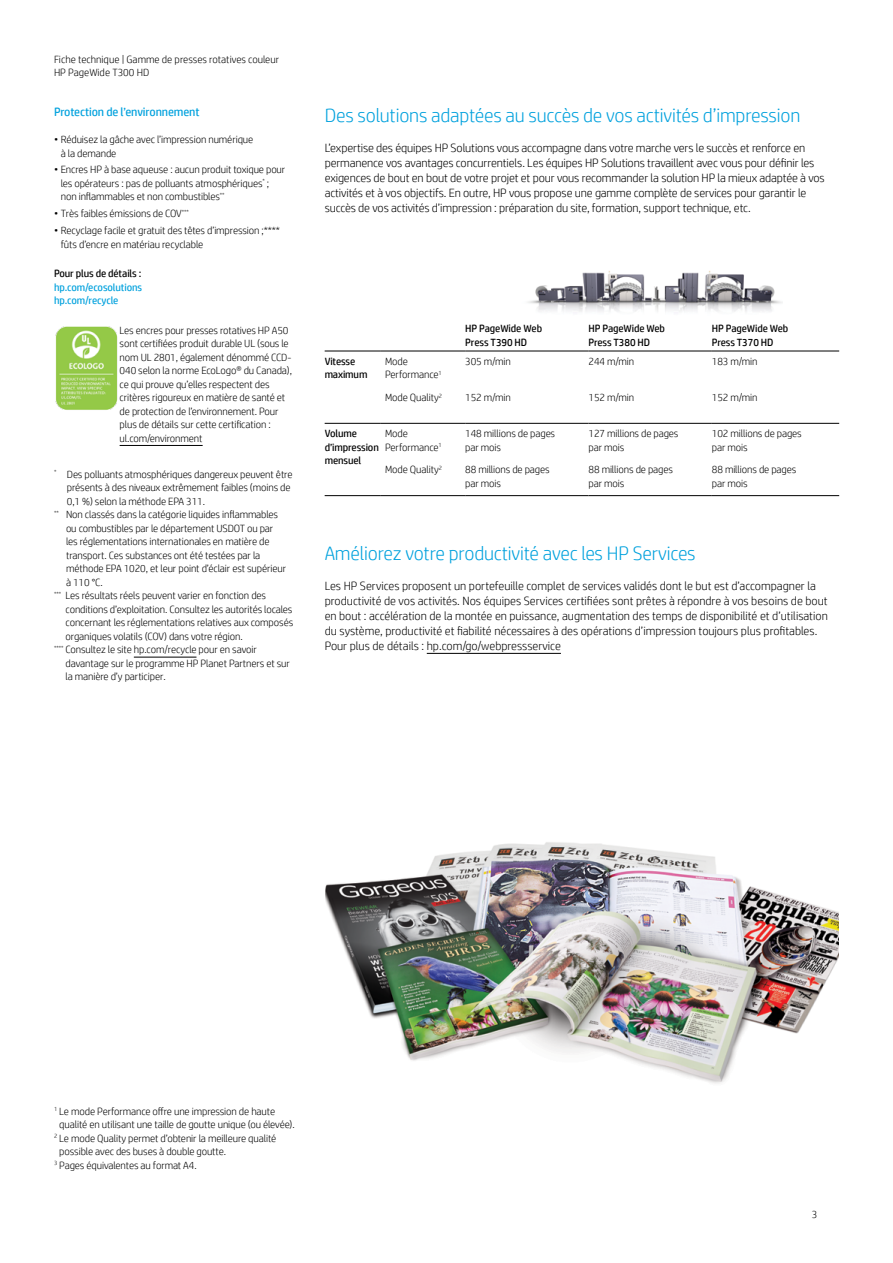
<style>
.page{position:relative;width:893px;height:1263px;background:#fff}
.page>*{position:absolute;margin:0;border:0;box-sizing:border-box;transform-origin:0 0}
.t1{font:300 19.5px "HP Simplified";letter-spacing:-.01em;color:#00a1dd}
.t2{font:300 12px/15px "HP Simplified";letter-spacing:-.01em;color:#000}
.t3{font:12px "HP Simplified";letter-spacing:-.01em;color:#00a1dd}
.t4{font:300 10.5px/13.5px "HP Simplified";letter-spacing:-.01em;color:#000}
.t5{font:10.5px/13.5px "HP Simplified";letter-spacing:-.01em;color:#000}
.t6{font:10.5px/13.5px "HP Simplified";letter-spacing:-.01em;color:#00a1dd}
</style>
<div class="page">
<hr style="left:427px;top:653px;width:134px;height:1px;background:#000">
<hr style="left:325px;top:495px;width:56px;height:1px;background:#000">
<hr style="left:325px;top:351px;width:56px;height:1px;background:#000">
<hr style="left:381px;top:351px;width:84px;height:1px;background:#000">
<hr style="left:465px;top:351px;width:123px;height:1px;background:#000">
<hr style="left:588px;top:351px;width:124px;height:1px;background:#000">
<hr style="left:712px;top:351px;width:127px;height:1px;background:#000">
<hr style="left:325px;top:423px;width:56px;height:1px;background:#000">
<hr style="left:381px;top:423px;width:84px;height:1px;background:#000">
<hr style="left:465px;top:423px;width:123px;height:1px;background:#000">
<hr style="left:588px;top:423px;width:124px;height:1px;background:#000">
<hr style="left:712px;top:423px;width:127px;height:1px;background:#000">
<hr style="left:381px;top:495px;width:84px;height:1px;background:#000">
<hr style="left:465px;top:495px;width:123px;height:1px;background:#000">
<hr style="left:588px;top:495px;width:124px;height:1px;background:#000">
<hr style="left:712px;top:495px;width:127px;height:1px;background:#000">
<img style="left:528px;top:271px;width:255px;height:41px">
<img style="left:325px;top:842px;width:514px;height:242px">
<hr style="left:134px;top:657px;width:62px;height:1px;background:#000">
<hr style="left:120px;top:445px;width:83px;height:1px;background:#000">
<img style="left:55px;top:326px;width:63px;height:84px">
<p class="t4" style="left:54px;top:52px;width:227px">Fiche technique | Gamme de presses rotatives couleur<br>HP PageWide T300 HD</p>
<p class="t3" style="left:54px;top:104px;width:147px">Protection de l’environnement</p>
<p class="t4" style="left:61px;top:132px;width:194px;text-indent:-7px">• Réduisez la gâche avec l’impression numérique à la demande</p>
<p class="t4" style="left:61px;top:163px;width:226px;text-indent:-7px">• Encres HP à base aqueuse : aucun produit toxique pour les opérateurs : pas de polluants atmosphériques<sup>*</sup> ; non inflammables et non combustibles<sup>**</sup></p>
<p class="t4" style="left:54px;top:207px;width:136px">• Très faibles émissions de COV<sup>***</sup></p>
<p class="t4" style="left:61px;top:224px;width:221px;text-indent:-7px">• Recyclage facile et gratuit des têtes d’impression ;**** fûts d’encre en matériau recyclable</p>
<p class="t5" style="left:54px;top:267px;width:89px">Pour plus de détails :</p>
<p class="t6" style="left:54px;top:280px;width:90px">hp.com/ecosolutions hp.com/recycle</p>
<p class="t4" style="left:120px;top:323px;width:174px">Les encres pour presses rotatives HP A50 sont certifiées produit durable UL (sous le nom UL 2801, également dénommé CCD-040 selon la norme EcoLogo® du Canada), ce qui prouve qu’elles respectent des critères rigoureux en matière de santé et de protection de l’environnement. Pour plus de détails sur cette certification : ul.com/environment</p>
<p class="t4" style="left:54px;top:467px;width:240px"><sup>*</sup> Des polluants atmosphériques dangereux peuvent être</p>
<p class="t4" style="left:67px;top:481px;width:225px">présents à des niveaux extrêmement faibles (moins de</p>
<p class="t4" style="left:67px;top:494px;width:140px">0,1 %) selon la méthode EPA 311.</p>
<p class="t4" style="left:54px;top:508px;width:226px"><sup>**</sup> Non classés dans la catégorie liquides inflammables</p>
<p class="t4" style="left:66px;top:521px;width:209px">ou combustibles par le département USDOT ou par</p>
<p class="t4" style="left:66px;top:535px;width:205px">les réglementations internationales en matière de</p>
<p class="t4" style="left:66px;top:548px;width:196px">transport. Ces substances ont été testées par la</p>
<p class="t4" style="left:66px;top:562px;width:222px">méthode EPA 1020, et leur point d’éclair est supérieur</p>
<p class="t4" style="left:66px;top:575px;width:38px">à 110 °C.</p>
<p class="t4" style="left:54px;top:589px;width:214px"><sup>***</sup> Les résultats réels peuvent varier en fonction des</p>
<p class="t4" style="left:66px;top:602px;width:228px">conditions d’exploitation. Consultez les autorités locales</p>
<p class="t4" style="left:66px;top:616px;width:229px">concernant les réglementations relatives aux composés</p>
<p class="t4" style="left:66px;top:629px;width:179px">organiques volatils (COV) dans votre région.</p>
<p class="t4" style="left:54px;top:643px;width:204px"><sup>****</sup> Consultez le site hp.com/recycle pour en savoir</p>
<p class="t4" style="left:66px;top:656px;width:226px">davantage sur le programme HP Planet Partners et sur</p>
<p class="t4" style="left:66px;top:670px;width:102px">la manière d’y participer.</p>
<h1 class="t1" style="left:325px;top:103px;width:477px">Des solutions adaptées au succès de vos activités d’impression</h1>
<p class="t2" style="left:325px;top:140px;width:502px">L’expertise des équipes HP Solutions vous accompagne dans votre marche vers le succès et renforce en permanence vos avantages concurrentiels. Les équipes HP Solutions travaillent avec vous pour définir les exigences de bout en bout de votre projet et pour vous recommander la solution HP la mieux adaptée à vos activités et à vos objectifs. En outre, HP vous propose une gamme complète de services pour garantir le succès de vos activités d’impression : préparation du site, formation, support technique, etc.</p>
<p class="t5" style="left:465px;top:322px;width:78px">HP PageWide Web<br>Press T390 HD</p>
<p class="t5" style="left:588px;top:322px;width:78px">HP PageWide Web<br>Press T380 HD</p>
<p class="t5" style="left:712px;top:322px;width:78px">HP PageWide Web<br>Press T370 HD</p>
<p class="t5" style="left:325px;top:354px;width:44px">Vitesse maximum</p>
<p class="t4" style="left:385px;top:354px;width:58px">Mode<br>Performance<sup>1</sup></p>
<p class="t4" style="left:465px;top:354px;width:47px">305 m/min</p>
<p class="t4" style="left:588px;top:354px;width:47px">244 m/min</p>
<p class="t4" style="left:712px;top:354px;width:47px">183 m/min</p>
<p class="t4" style="left:385px;top:390px;width:59px">Mode Quality<sup>2</sup></p>
<p class="t4" style="left:465px;top:390px;width:47px">152 m/min</p>
<p class="t4" style="left:588px;top:390px;width:47px">152 m/min</p>
<p class="t4" style="left:712px;top:390px;width:47px">152 m/min</p>
<p class="t5" style="left:325px;top:427px;width:56px">Volume d’impression mensuel</p>
<p class="t4" style="left:385px;top:427px;width:58px">Mode<br>Performance<sup>1</sup></p>
<p class="t4" style="left:465px;top:427px;width:91px">148 millions de pages par mois</p>
<p class="t4" style="left:588px;top:427px;width:91px">127 millions de pages par mois</p>
<p class="t4" style="left:712px;top:427px;width:91px">102 millions de pages par mois</p>
<p class="t4" style="left:385px;top:463px;width:59px">Mode Quality<sup>2</sup></p>
<p class="t4" style="left:465px;top:463px;width:86px">88 millions de pages par mois</p>
<p class="t4" style="left:588px;top:463px;width:86px">88 millions de pages par mois</p>
<p class="t4" style="left:712px;top:463px;width:86px">88 millions de pages par mois</p>
<h1 class="t1" style="left:325px;top:540px;width:373px">Améliorez votre productivité avec les HP Services</h1>
<p class="t2" style="left:325px;top:578px;width:505px">Les HP Services proposent un portefeuille complet de services validés dont le but est d’accompagner la productivité de vos activités. Nos équipes Services certifiées sont prêtes à répondre à vos besoins de bout en bout : accélération de la montée en puissance, augmentation des temps de disponibilité et d’utilisation du système, productivité et fiabilité nécessaires à des opérations d’impression toujours plus profitables.<br>Pour plus de détails : hp.com/go/webpressservice</p>
<p class="t4" style="left:54px;top:1104px;width:223px"><sup>1</sup> Le mode Performance offre une impression de haute</p>
<p class="t4" style="left:59px;top:1117px;width:237px">qualité en utilisant une taille de goutte unique (ou élevée).</p>
<p class="t4" style="left:54px;top:1131px;width:224px"><sup>2</sup> Le mode Quality permet d’obtenir la meilleure qualité</p>
<p class="t4" style="left:59px;top:1144px;width:168px">possible avec des buses à double goutte.</p>
<p class="t4" style="left:54px;top:1158px;width:144px"><sup>3</sup> Pages équivalentes au format A4.</p>
<p class="t4" style="left:812px;top:1207px;width:7px">3</p>
</div>
